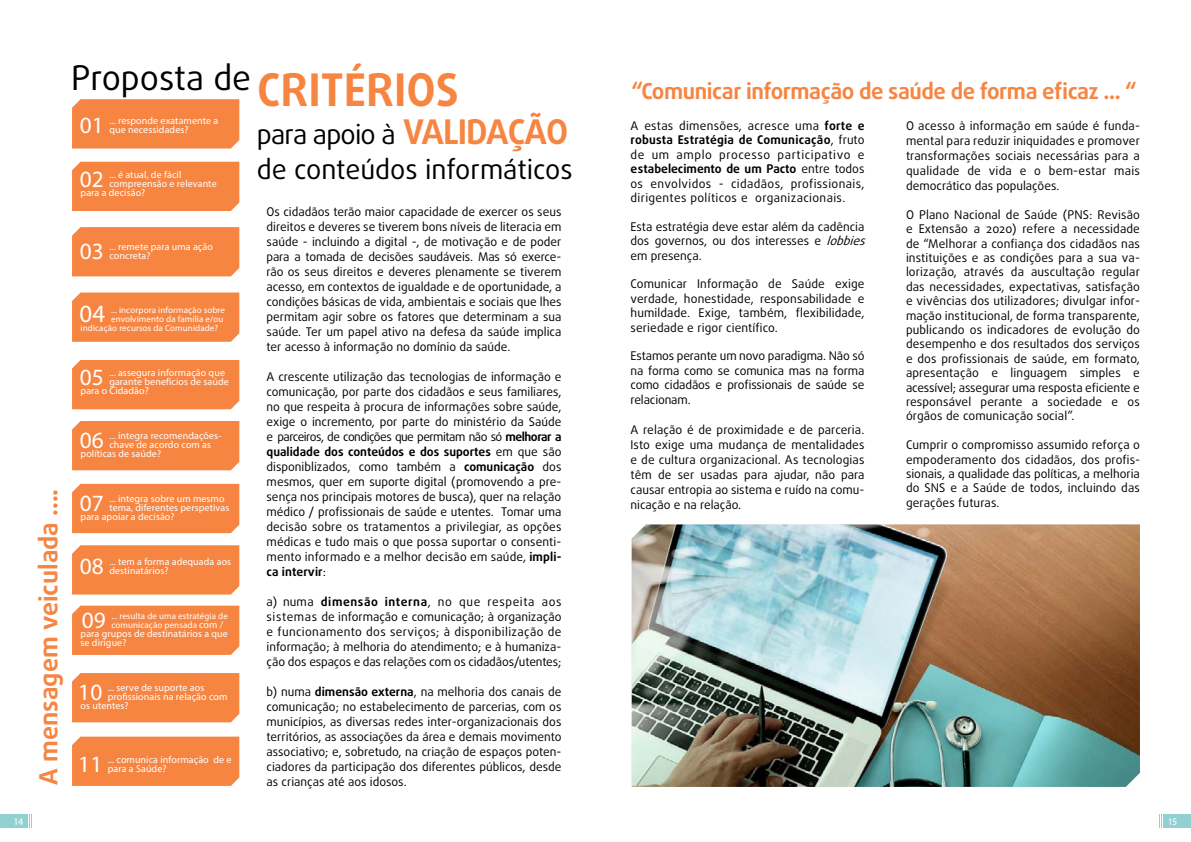
<style>
.page{position:relative;width:1191px;height:842px;background:#fff}
.page>*{position:absolute;margin:0;border:0;box-sizing:border-box;transform-origin:0 0}
.t1{font:700 45px "Daxline Pro";color:#f78542}
.t2{font:34px "Daxline Pro";color:#000}
.t3{font:27px "Daxline Pro";letter-spacing:-.005em;color:#000}
.t4{font:27px "Daxline Pro";letter-spacing:-.03em;color:#000}
.t5{font:700 25px "Daxline Pro";color:#f78542}
.t6{font:24.8px "Myriad Pro";color:#fff}
.t7{font:23.4px "Myriad Pro";letter-spacing:.01em;color:#fff}
.t8{font:700 22px "Daxline Pro";letter-spacing:-.02em;color:#f78542}
.t9{font:12px/15px "Daxline Pro";color:#000;text-align:justify}
.t10{font:10px/9px "Myriad Pro";letter-spacing:.01em;color:#fff}
.t11{font:9px/9px "Myriad Pro";letter-spacing:.01em;color:#fff}
.s1{font-size:10px}
.s2{font-weight:700;font-size:34px;color:#f78542}
.s3{font-weight:700}
.s4{font-style:italic}
</style>
<div class="page">
<div style="left:0;top:814px;width:28px;height:14px;background:#92d1d2"></div>
<div style="left:1163px;top:814px;width:28px;height:14px;background:#92d1d2"></div>
<svg style="left:29px;top:814px;width:3px;height:14px"></svg>
<svg style="left:1159px;top:814px;width:3px;height:14px"></svg>
<div style="left:72px;top:360px;width:167px;height:49px;background:#f78542"></div>
<div style="left:72px;top:227px;width:167px;height:49px;background:#f78542"></div>
<div style="left:72px;top:484px;width:167px;height:49px;background:#f78542"></div>
<div style="left:72px;top:673px;width:167px;height:49px;background:#f78542"></div>
<div style="left:72px;top:292px;width:167px;height:50px;background:#f78542"></div>
<div style="left:72px;top:99px;width:167px;height:50px;background:#f78542"></div>
<div style="left:72px;top:421px;width:167px;height:49px;background:#f78542"></div>
<div style="left:72px;top:545px;width:167px;height:50px;background:#f78542"></div>
<div style="left:72px;top:162px;width:167px;height:49px;background:#f78542"></div>
<div style="left:72px;top:606px;width:167px;height:49px;background:#f78542"></div>
<div style="left:72px;top:737px;width:167px;height:49px;background:#f78542"></div>
<img style="left:631px;top:524px;width:509px;height:263px">
<h3 class="t5" style="left:32px;top:785px;width:298px;rotate:-90deg">A mensagem veiculada ....</h3>
<h2 class="t2" style="left:71px;top:55px;width:182px">Proposta de</h2>
<h3 class="t7" style="left:80px;top:111px;width:26px">01</h3>
<p class="t10" style="left:109px;top:116px;width:110px">... responde exatamente a que necessidades?</p>
<h3 class="t7" style="left:80px;top:165px;width:26px">02</h3>
<p class="t10" style="left:109px;top:170px;width:74px">... é atual, de fácil</p>
<p class="t10" style="left:109px;top:179px;width:109px">compreensão e relevante</p>
<p class="t10" style="left:81px;top:188px;width:66px">para a decisão?</p>
<h3 class="t7" style="left:80px;top:237px;width:26px">03</h3>
<p class="t10" style="left:109px;top:242px;width:105px">... remete para uma ação concreta?</p>
<h3 class="t6" style="left:80px;top:298px;width:27px">04</h3>
<p class="t11" style="left:111px;top:305px;width:115px">... incorpora informação sobre</p>
<p class="t11" style="left:111px;top:314px;width:114px">envolvimento da família e/ou</p>
<p class="t11" style="left:81px;top:323px;width:139px">indicação recursos da Comunidade?</p>
<h3 class="t7" style="left:80px;top:363px;width:26px">05</h3>
<p class="t10" style="left:109px;top:368px;width:117px">... assegura informação que</p>
<p class="t10" style="left:109px;top:377px;width:121px">garante benefícios de saúde</p>
<p class="t10" style="left:81px;top:386px;width:70px">para o Cidadão?</p>
<h3 class="t7" style="left:80px;top:426px;width:26px">06</h3>
<p class="t10" style="left:109px;top:431px;width:114px">... integra recomendações-</p>
<p class="t10" style="left:109px;top:440px;width:103px">chave de acordo com as</p>
<p class="t10" style="left:81px;top:449px;width:82px">políticas de saúde?</p>
<h3 class="t7" style="left:80px;top:489px;width:26px">07</h3>
<p class="t10" style="left:109px;top:494px;width:117px">... integra sobre um mesmo</p>
<p class="t10" style="left:109px;top:503px;width:121px">tema, diferentes perspetivas</p>
<p class="t10" style="left:81px;top:512px;width:96px">para apoiar a decisão?</p>
<h3 class="t7" style="left:80px;top:552px;width:26px">08</h3>
<p class="t10" style="left:109px;top:557px;width:123px">... tem a forma adequada aos destinatários?</p>
<h3 class="t7" style="left:82px;top:606px;width:26px">09</h3>
<p class="t11" style="left:111px;top:611px;width:118px"><span class="s1">.</span>.. resulta de uma estratégia de comunicação pensada <span class="s1">com /</span></p>
<p class="t10" style="left:81px;top:629px;width:149px">para grupos de destinatários a que se dirigue?</p>
<h3 class="t7" style="left:78px;top:678px;width:26px">10</h3>
<p class="t10" style="left:108px;top:683px;width:98px">... serve de suporte aos</p>
<p class="t10" style="left:108px;top:692px;width:121px">profissionais na relação com</p>
<p class="t10" style="left:81px;top:701px;width:50px">os utentes?</p>
<h3 class="t7" style="left:78px;top:750px;width:26px">11</h3>
<p class="t10" style="left:108px;top:755px;width:125px">... comunica informação de e para a Saúde?</p>
<h1 class="t1" style="left:257px;top:60px;width:203px">CRITÉRIOS</h1>
<h3 class="t4" style="left:257px;top:116px;width:313px">para apoio à <span class="s2">VALIDAÇÃO</span></h3>
<h3 class="t3" style="left:257px;top:152px;width:317px">de conteúdos informáticos</h3>
<p class="t9" style="left:266px;top:204px;width:296px">Os cidadãos terão maior capacidade de exercer os seus direitos e deveres se tiverem bons níveis de literacia em saúde - incluindo a digital -, de motivação e de poder para a tomada de decisões saudáveis. Mas só exerce&shy;rão os seus direitos e deveres plenamente se tiverem acesso, em contextos de igualdade e de oportunidade, a condições básicas de vida, ambientais e sociais que lhes permitam agir sobre os fatores que determinam a sua saúde. Ter um papel ativo na defesa da saúde implica ter acesso à informação no domínio da saúde.</p>
<p class="t9" style="left:266px;top:369px;width:296px">A crescente utilização das tecnologias de informação e comunicação, por parte dos cidadãos e seus familiares, no que respeita à procura de informações sobre saúde, exige o incremento, por parte do ministério da Saúde e parceiros, de condições que permitam não só <span class="s3">melhorar a qualidade dos conteúdos e dos suportes</span> em que são disponiblizados, como também a <span class="s3">comunicação</span> dos mesmos, quer em suporte digital (promovendo a pre&shy;sença nos principais motores de busca), quer na relação médico / profissionais de saúde e utentes. Tomar uma decisão sobre os tratamentos a privilegiar, as opções médicas e tudo mais o que possa suportar o consenti&shy;mento informado e a melhor decisão em saúde, <span class="s3">impli&shy;ca intervir</span>:</p>
<p class="t9" style="left:266px;top:594px;width:296px">a) numa <span class="s3">dimensão interna</span>, no que respeita aos sistemas de informação e comunicação; à organização e funcionamento dos serviços; à disponibilização de informação; à melhoria do atendimento; e à humaniza&shy;ção dos espaços e das relações com os cidadãos/utentes;</p>
<p class="t9" style="left:266px;top:684px;width:296px">b) numa <span class="s3">dimensão externa</span>, na melhoria dos canais de comunicação; no estabelecimento de parcerias, com os municípios, as diversas redes inter-organizacionais dos territórios, as associações da área e demais movimento associativo; e, sobretudo, na criação de espaços poten&shy;ciadores da participação dos diferentes públicos, desde as crianças até aos idosos.</p>
<h3 class="t8" style="left:631px;top:77px;width:507px">“Comunicar informação de saúde de forma eficaz ... “</h3>
<p class="t9" style="left:630px;top:119px;width:235px;line-height:14.4px">A estas dimensões, acresce uma <span class="s3">forte e robusta Estratégia de Comunicação</span>, fruto de um amplo processo participativo e <span class="s3">estabelecimento de um Pacto</span> entre todos os envolvidos - cidadãos, profissionais, dirigentes políticos e organizacionais.</p>
<p class="t9" style="left:630px;top:219px;width:240px;line-height:14.4px;text-align:left">Esta estratégia deve estar além da cadência dos governos, ou dos interesses e <span class="s4">lobbies </span>em presença.</p>
<p class="t9" style="left:630px;top:277px;width:235px;line-height:14.4px">Comunicar Informação de Saúde exige verdade, honestidade, responsabilidade e humildade. Exige, também, flexibilidade, seriedade e rigor científico.</p>
<p class="t9" style="left:630px;top:349px;width:235px;line-height:14.4px">Estamos perante um novo paradigma. Não só na forma como se comunica mas na forma como cidadãos e profissionais de saúde se relacionam.</p>
<p class="t9" style="left:630px;top:422px;width:235px">A relação é de proximidade e de parceria.<br>Isto exige uma mudança de mentalidades e de cultura organizacional. As tecnologias têm de ser usadas para ajudar, não para causar entropia ao sistema e ruído na comu&shy;nicação e na relação.</p>
<p class="t9" style="left:906px;top:118px;width:235px">O acesso à informação em saúde é funda&shy;mental para reduzir iniquidades e promover transformações sociais necessárias para a qualidade de vida e o bem-estar mais democrático das populações.</p>
<p class="t9" style="left:906px;top:207px;width:235px;line-height:14.4px">O Plano Nacional de Saúde (PNS: Revisão e Extensão a 2020) refere a necessidade de “Melhorar a confiança dos cidadãos nas instituições e as condições para a sua va&shy;lorização, através da auscultação regular das necessidades, expectativas, satisfação e vivências dos utilizadores; divulgar infor&shy;mação institucional, de forma transparente, publicando os indicadores de evolução do desempenho e dos resultados dos serviços e dos profissionais de saúde, em formato, apresentação e linguagem simples e acessível; assegurar uma resposta eficiente e responsável perante a sociedade e os órgãos de comunicação social”.</p>
<p class="t9" style="left:906px;top:438px;width:235px;line-height:14.4px">Cumprir o compromisso assumido reforça o empoderamento dos cidadãos, dos profis&shy;sionais, a qualidade das políticas, a melhoria do SNS e a Saúde de todos, incluindo das gerações futuras.</p>
<p class="t10" style="left:14px;top:817px;width:11px">14</p>
<p class="t10" style="left:1167px;top:816px;width:11px">15</p>
</div>
